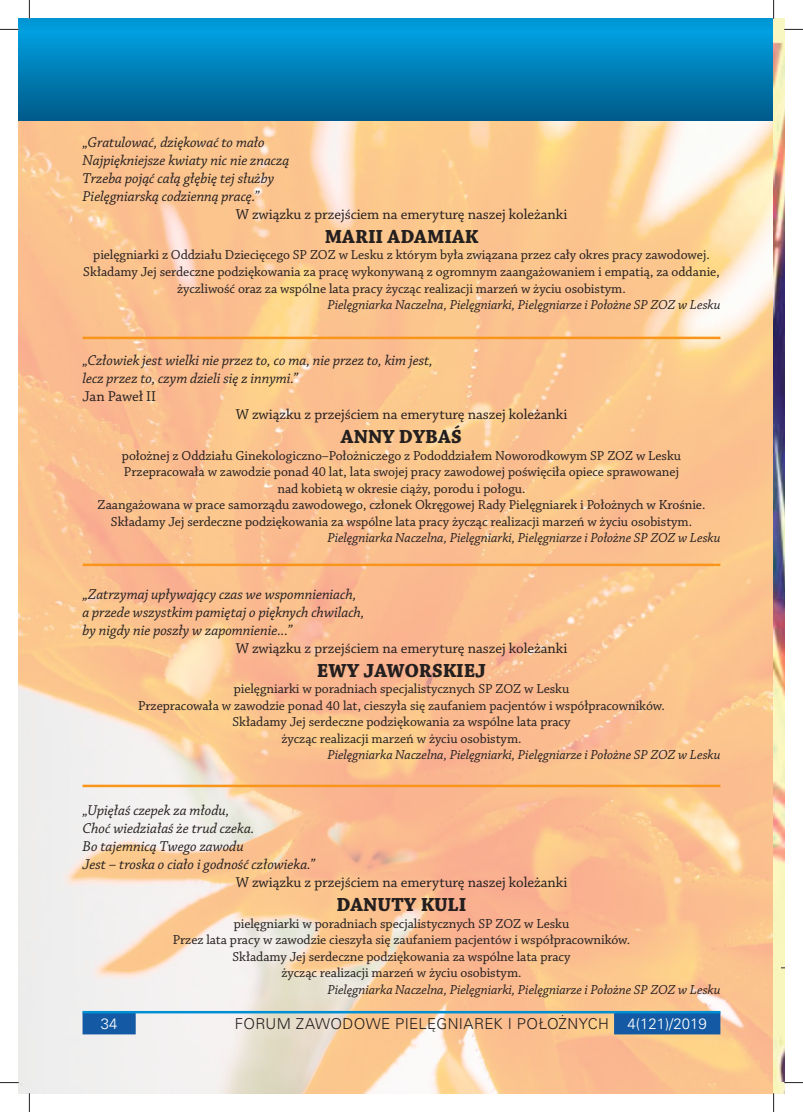
<style>
.page{position:relative;width:803px;height:1112px;background:#fff}
.page>*{position:absolute;margin:0;border:0;box-sizing:border-box;transform-origin:0 0}
.t1{font:700 20px "Chaparral Pro";color:#241f1f}
.t2{font:italic 15px/18px "Chaparral Pro";letter-spacing:-.005em;color:#241f1f}
.t3{font:15px "Chaparral Pro";letter-spacing:-.005em;color:#241f1f}
.t4{font:15px "USA Light";letter-spacing:.02em;color:#241f1f}
.t5{font:15px "USA Light";color:#fff}
.t6{font:13.75px/16.5px "Chaparral Pro";letter-spacing:-.005em;color:#241f1f;text-align:center}
.t7{font:italic 13.75px "Chaparral Pro";letter-spacing:-.005em;color:#241f1f}
.s1{color:#fff}
</style>
<div class="page">
<img style="left:19px;top:120px;width:754px;height:972px">
<div style="left:19px;top:19px;width:754px;height:101px;background:linear-gradient(to bottom,#00a5e6,#005b8b)"></div>
<svg style="left:83px;top:1013px;width:637px;height:21px"></svg>
<hr style="left:83px;top:1010px;width:637px;height:3px;background:#008fd3">
<img style="left:773px;top:19px;width:11px;height:1073px">
<hr style="left:83px;top:336px;width:637px;height:3px;background:#f9951b">
<hr style="left:83px;top:563px;width:637px;height:3px;background:#f9951b">
<hr style="left:83px;top:784px;width:637px;height:3px;background:#f9951b">
<svg style="left:0;top:29px;width:19px;height:1px"></svg>
<svg style="left:784px;top:29px;width:19px;height:1px"></svg>
<svg style="left:0;top:1081px;width:19px;height:2px"></svg>
<svg style="left:784px;top:1081px;width:19px;height:2px"></svg>
<svg style="left:29px;top:0;width:1px;height:19px"></svg>
<svg style="left:29px;top:1092px;width:1px;height:19px"></svg>
<svg style="left:773px;top:0;width:1px;height:19px"></svg>
<svg style="left:773px;top:1092px;width:1px;height:19px"></svg>
<p class="t2" style="left:83px;top:134px;width:208px">„Gratulować, dziękować to mało Najpiękniejsze kwiaty nic nie znaczą Trzeba pojąć całą głębię tej służby Pielęgniarską codzienną pracę.”</p>
<p class="t3" style="left:236px;top:206px;width:333px">W związku z przejściem na emeryturę naszej koleżanki</p>
<h1 class="t1" style="left:325px;top:225px;width:13px">MARII</h1>
<h1 class="t1" style="left:387px;top:225px;width:92px">ADAMIAK</h1>
<p class="t6" style="left:83px;top:247px;width:638px">pielęgniarki z Oddziału Dziecięcego SP ZOZ w Lesku z którym była związana przez cały okres pracy zawodowej.<br>Składamy Jej serdeczne podziękowania za pracę wykonywaną z ogromnym zaangażowaniem i empatią, za oddanie, życzliwość oraz za wspólne lata pracy życząc realizacji marzeń w życiu osobistym.</p>
<p class="t7" style="left:327px;top:297px;width:395px">Pielęgniarka Naczelna, Pielęgniarki, Pielęgniarze i Położne SP ZOZ w Lesku</p>
<p class="t2" style="left:83px;top:352px;width:352px">„Człowiek jest wielki nie przez to, co ma, nie przez to, kim jest, lecz przez to, czym dzieli się z innymi.”</p>
<p class="t3" style="left:83px;top:388px;width:75px">Jan Paweł II</p>
<p class="t3" style="left:236px;top:406px;width:333px">W związku z przejściem na emeryturę naszej koleżanki</p>
<h1 class="t1" style="left:341px;top:425px;width:123px">ANNY DYBAŚ</h1>
<p class="t6" style="left:98px;top:447px;width:609px">położnej z Oddziału Ginekologiczno–Położniczego z Pododdziałem Noworodkowym SP ZOZ w Lesku Przepracowała w zawodzie ponad 40 lat, lata swojej pracy zawodowej poświęciła opiece sprawowanej<br>nad kobietą w okresie ciąży, porodu i połogu.<br>Zaangażowana w prace samorządu zawodowego, członek Okręgowej Rady Pielęgniarek i Położnych w Krośnie.<br>Składamy Jej serdeczne podziękowania za wspólne lata pracy życząc realizacji marzeń w życiu osobistym.</p>
<p class="t7" style="left:327px;top:530px;width:395px">Pielęgniarka Naczelna, Pielęgniarki, Pielęgniarze i Położne SP ZOZ w Lesku</p>
<p class="t2" style="left:83px;top:585px;width:283px">„Zatrzymaj upływający czas we wspomnieniach, a przede wszystkim pamiętaj o pięknych chwilach, by nigdy nie poszły w zapomnienie...”</p>
<p class="t3" style="left:236px;top:639px;width:333px">W związku z przejściem na emeryturę naszej koleżanki</p>
<h1 class="t1" style="left:317px;top:658px;width:61px">EWY JAWORS</h1>
<h1 class="t1" style="left:443px;top:658px;width:45px">KIEJ</h1>
<p class="t6" style="left:138px;top:680px;width:528px">pielęgniarki w poradniach specjalistycznych SP ZOZ w Lesku<br>Przepracowała w zawodzie ponad 40 lat, cieszyła się zaufaniem pacjentów i współpracowników.<br>Składamy Jej serdeczne podziękowania za wspólne lata pracy<br>życząc realizacji marzeń w życiu osobistym.</p>
<p class="t7" style="left:327px;top:747px;width:395px">Pielęgniarka Naczelna, Pielęgniarki, Pielęgniarze i Położne SP ZOZ w Lesku</p>
<p class="t2" style="left:83px;top:802px;width:234px">„Upięłaś czepek za młodu,<br>Choć wiedziałaś że trud czeka.<br>Bo tajemnicą Twego zawodu<br>Jest – troska o ciało i godność człowieka.”</p>
<p class="t3" style="left:236px;top:874px;width:333px">W związku z przejściem na emeryturę naszej koleżanki</p>
<h1 class="t1" style="left:337px;top:893px;width:29px">DANU</h1>
<h1 class="t1" style="left:391px;top:893px;width:75px">TY KULI</h1>
<p class="t6" style="left:173px;top:915px;width:459px">pielęgniarki w poradniach specjalistycznych SP ZOZ w Lesku<br>Przez lata pracy w zawodzie cieszyła się zaufaniem pacjentów i współpracowników.<br>Składamy Jej serdeczne podziękowania za wspólne lata pracy<br>życząc realizacji marzeń w życiu osobistym.</p>
<p class="t7" style="left:327px;top:981px;width:395px">Pielęgniarka Naczelna, Pielęgniarki, Pielęgniarze i Położne SP ZOZ w Lesku</p>
<p class="t5" style="left:101px;top:1015px;width:18px">34</p>
<p class="t4" style="left:235px;top:1015px;width:474px">FORUM ZAWODOWE PIELĘGNIAREK I POŁOŻNYCH <span class="s1">4(121)/2019</span></p>
</div>
